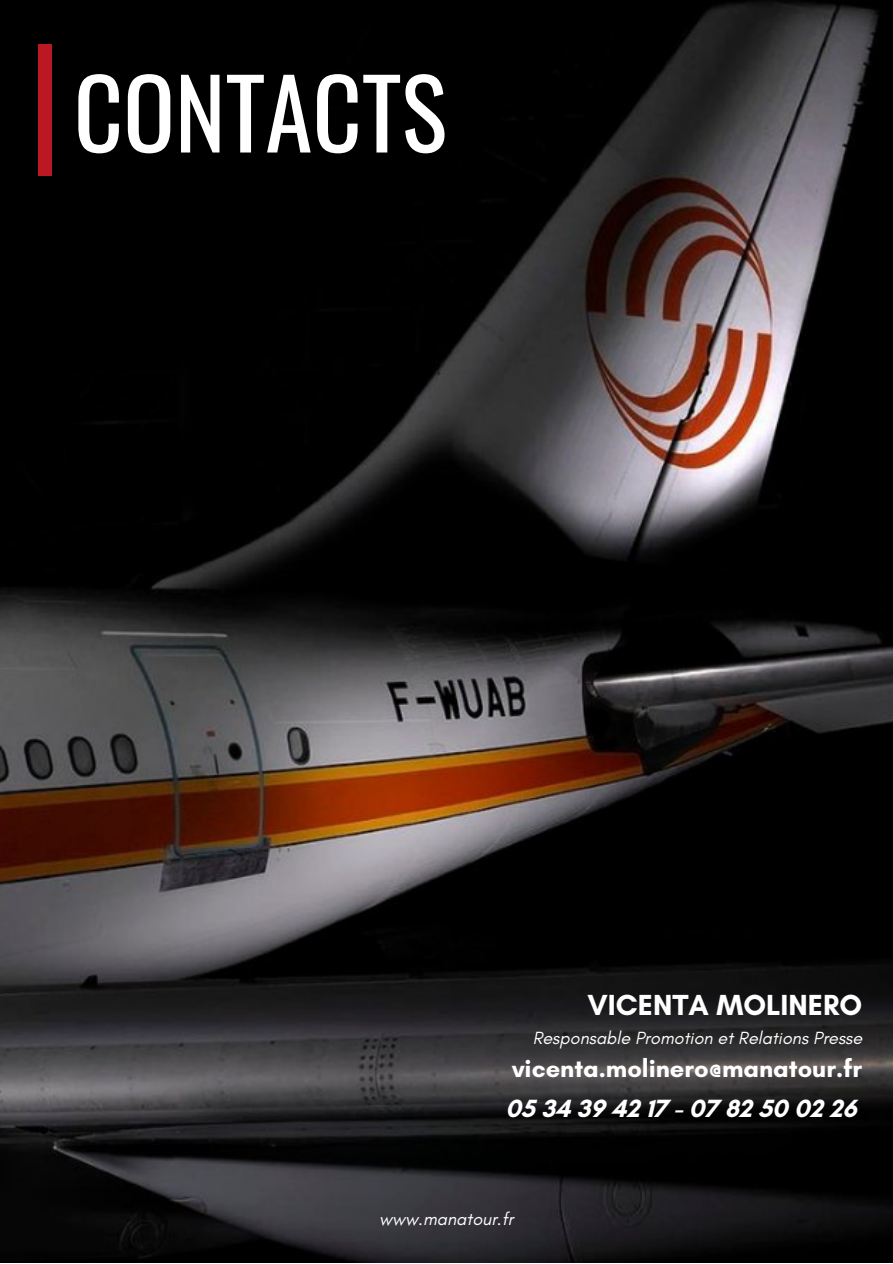
<style>
.page{position:relative;width:893px;height:1264px;background:#fff}
.page>*{position:absolute;margin:0;border:0;box-sizing:border-box;transform-origin:0 0}
.t1{font:95.85px "Oswald";color:#fff}
.t2{font:700 29.55px "Glacial Indifference";color:#fff}
.t3{font:700 25.35px "Glacial Indifference";color:#fff}
.t4{font:italic 18px "Glacial Indifference";color:#fff}
</style>
<div class="page">
<img style="left:0;top:0;width:892px;height:1262px">
<div style="left:38px;top:44px;width:13px;height:131px;background:#bc1823"></div>
<p class="t1" style="left:74px;top:38px;width:374px">CONTACTS</p>
<p class="t2" style="left:587px;top:986px;width:276px">VICENTA MOLINERO</p>
<p class="t4" style="left:532px;top:1027px;width:331px">Responsable Promotion et Relations Presse</p>
<p class="t3" style="left:512px;top:1053px;width:351px">vicenta.molinero@manatour.fr</p>
<p class="t3" style="left:505px;top:1092px;width:353px">05 34 39 42 17 - 07 82 50 02 26</p>
<p class="t4" style="left:379px;top:1208px;width:136px">www.manatour.fr</p>
</div>
